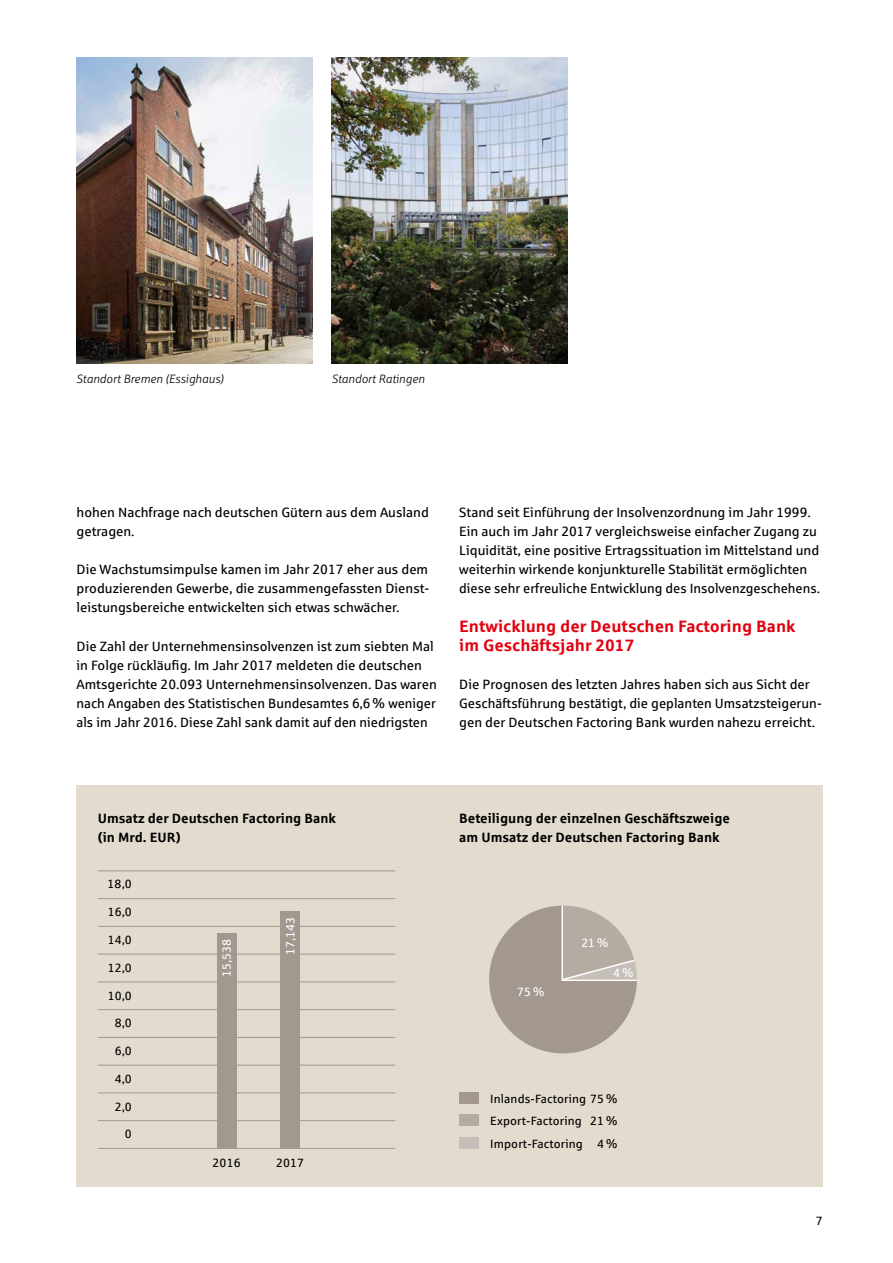
<style>
.page{position:relative;width:893px;height:1263px;background:#fff}
.page>*{position:absolute;margin:0;border:0;box-sizing:border-box;transform-origin:0 0}
.t1{font:700 16.5px/19.2px "Sparkasse Rg";color:#e2000f}
.t2{font:13.5px/19.2px "Sparkasse Rg";color:#000}
.t3{font:700 13.5px/19.2px "Sparkasse Rg";color:#000}
.t4{font:12px/22.5px "Sparkasse Rg";letter-spacing:.01em;color:#000;text-align:justify}
.t5{font:italic 12px "Sparkasse Lt";color:#000}
.t6{font:12px "Sparkasse Rg";letter-spacing:.01em;color:#fff}
</style>
<div class="page">
<div style="left:77px;top:784px;width:746px;height:402px;background:#e3dbce"></div>
<hr style="left:98px;top:870px;width:297px;height:1px;background:#a3988f">
<hr style="left:98px;top:898px;width:297px;height:1px;background:#a3988f">
<hr style="left:98px;top:926px;width:297px;height:1px;background:#a3988f">
<hr style="left:98px;top:954px;width:297px;height:1px;background:#a3988f">
<hr style="left:98px;top:981px;width:297px;height:1px;background:#a3988f">
<hr style="left:98px;top:1009px;width:297px;height:1px;background:#a3988f">
<hr style="left:98px;top:1037px;width:297px;height:1px;background:#a3988f">
<hr style="left:98px;top:1065px;width:297px;height:1px;background:#a3988f">
<hr style="left:98px;top:1092px;width:297px;height:1px;background:#a3988f">
<hr style="left:98px;top:1120px;width:297px;height:1px;background:#a3988f">
<hr style="left:98px;top:1148px;width:297px;height:1px;background:#a3988f">
<svg style="left:489px;top:905px;width:148px;height:148px"></svg>
<img style="left:77px;top:58px;width:236px;height:306px">
<div style="left:217px;top:933px;width:19px;height:216px;background:#a3988f"></div>
<div style="left:459px;top:1114px;width:19px;height:12px;background:#b4aba3"></div>
<div style="left:459px;top:1092px;width:19px;height:11px;background:#a3988f"></div>
<div style="left:459px;top:1137px;width:19px;height:12px;background:#c6beb8"></div>
<div style="left:280px;top:911px;width:20px;height:238px;background:#a3988f"></div>
<img style="left:332px;top:57px;width:236px;height:307px">
<p class="t5" style="left:77px;top:371px;width:149px">Standort Bremen (Essighaus)</p>
<p class="t5" style="left:332px;top:371px;width:94px">Standort Ratingen</p>
<p class="t2" style="left:77px;top:502px;width:354px">hohen Nachfrage nach deutschen Gütern aus dem Ausland getragen.</p>
<p class="t2" style="left:77px;top:559px;width:354px;text-align:justify">Die Wachstumsimpulse kamen im Jahr 2017 eher aus dem produzierenden Gewerbe, die zusammengefassten Dienst&shy;leistungsbereiche entwickelten sich etwas schwächer.</p>
<p class="t2" style="left:77px;top:636px;width:362px">Die Zahl der Unternehmensinsolvenzen ist zum siebten Mal in Folge rückläufig. Im Jahr 2017 meldeten die deutschen Amtsgerichte 20.093 Unternehmensinsolvenzen. Das waren nach Angaben des Statistischen Bundesamtes 6,6% weniger als im Jahr 2016. Diese Zahl sank damit auf den niedrigsten</p>
<p class="t2" style="left:459px;top:502px;width:362px">Stand seit Einführung der Insolvenzordnung im Jahr 1999.<br>Ein auch im Jahr 2017 vergleichsweise einfacher Zugang zu Liquidität, eine positive Ertragssituation im Mittelstand und weiterhin wirkende konjunkturelle Stabilität ermöglichten diese sehr erfreuliche Entwicklung des Insolvenzgeschehens.</p>
<p class="t1" style="left:459px;top:615px;width:338px">Entwicklung der Deutschen Factoring Bank im Geschäftsjahr 2017</p>
<p class="t2" style="left:459px;top:674px;width:364px">Die Prognosen des letzten Jahres haben sich aus Sicht der<br>Geschäftsführung bestätigt, die geplanten Umsatzsteigerun&shy;gen der Deutschen Factoring Bank wurden nahezu erreicht.</p>
<p class="t3" style="left:98px;top:808px;width:240px">Umsatz der Deutschen Factoring Bank (in Mrd. EUR)</p>
<p class="t4" style="left:108px;top:873px;width:26px">18,0</p>
<p class="t4" style="left:108px;top:900px;width:25px">16,0</p>
<p class="t4" style="left:108px;top:928px;width:25px">14,0</p>
<p class="t4" style="left:108px;top:956px;width:25px">12,0</p>
<p class="t4" style="left:108px;top:984px;width:25px">10,0</p>
<p class="t4" style="left:115px;top:1011px;width:18px">8,0</p>
<p class="t4" style="left:115px;top:1039px;width:18px">6,0</p>
<p class="t4" style="left:115px;top:1067px;width:18px">4,0</p>
<p class="t4" style="left:115px;top:1095px;width:18px">2,0</p>
<p class="t4" style="left:125px;top:1122px;width:8px">0</p>
<p class="t6" style="left:219px;top:977px;width:40px;rotate:-90deg">15,538</p>
<p class="t6" style="left:283px;top:955px;width:40px;rotate:-90deg">17,143</p>
<p class="t4" style="left:213px;top:1151px;width:30px">2016</p>
<p class="t4" style="left:276px;top:1151px;width:30px">2017</p>
<p class="t3" style="left:459px;top:808px;width:272px">Beteiligung der einzelnen Geschäftszweige am Umsatz der Deutschen Factoring Bank</p>
<p class="t6" style="left:581px;top:935px;width:29px">21%</p>
<p class="t6" style="left:517px;top:985px;width:29px">75%</p>
<p class="t6" style="left:613px;top:965px;width:22px">4%</p>
<p class="t4" style="left:490px;top:1087px;width:129px">Inlands-Factoring 75% Export-Factoring 21% Import-Factoring 4%</p>
<p class="t4" style="left:816px;top:1209px;width:8px">7</p>
</div>
